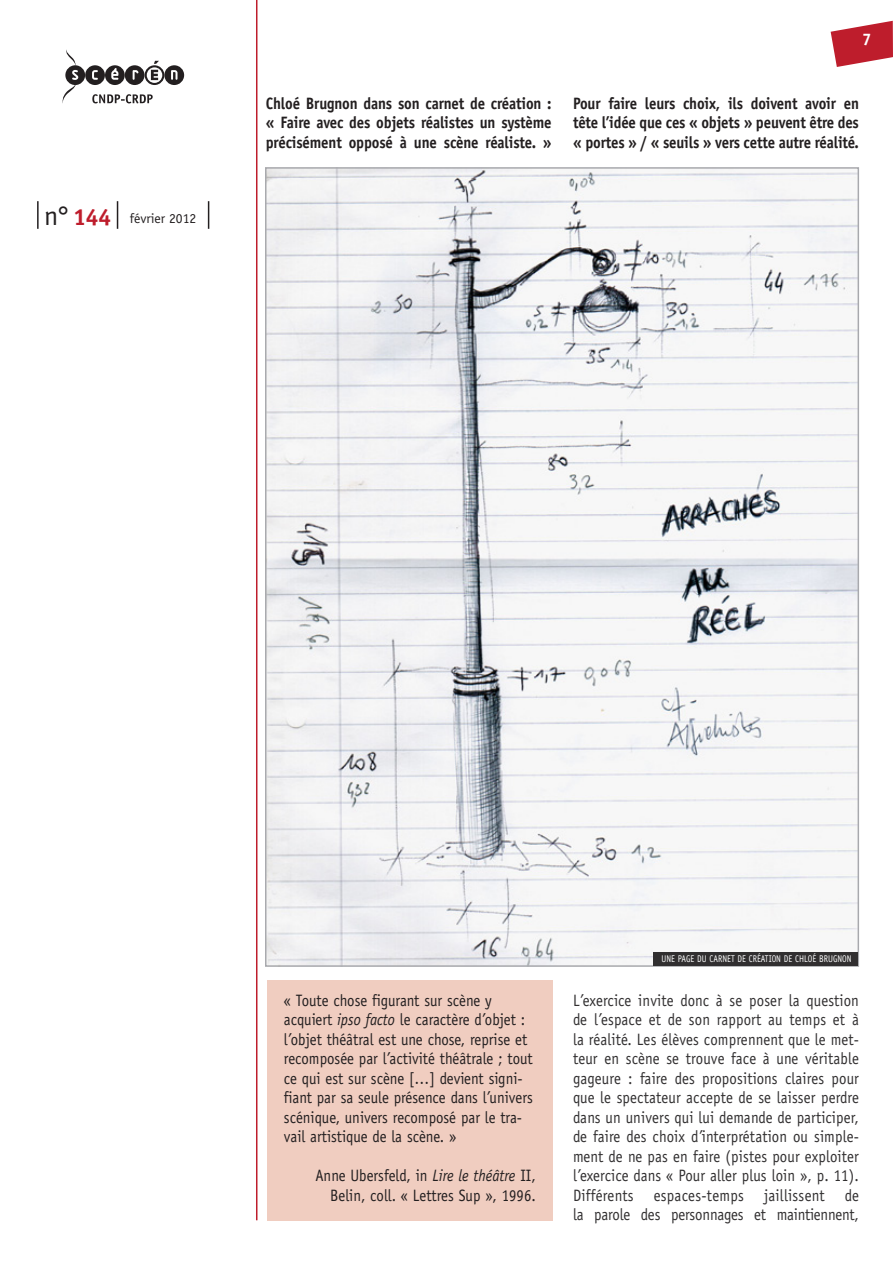
<style>
.page{position:relative;width:893px;height:1263px;background:#fff}
.page>*{position:absolute;margin:0;border:0;box-sizing:border-box;transform-origin:0 0}
.t1{font:700 16.8px "Officina Sans Std";color:#fff}
.txt_usuel{font:16.5px/19.5px "Officina Sans Std";letter-spacing:.01em;color:#312f30;text-align:justify;scale:.9 1}
.ENCADRE{font:16.5px/19.5px "Officina Sans Std";color:#231f20;scale:.9 1}
.titre_4{font:700 16.5px/19.5px "Officina Sans Std";letter-spacing:-.01em;color:#231f20;text-align:justify;scale:.9 1}
.t2{font:13.65px "Officina Sans Std";color:#231f20}
.Credits{font:9.75px "Officina Sans Std";letter-spacing:.005em;color:#fff;scale:.85 1}
.s1{font-size:27.3px}
.s2{font-weight:700;font-size:23.4px;color:#be1d2c}
.s3{font-style:italic}
</style>
<div class="page">
<hr style="left:256px;top:0;width:1px;height:1220px;background:#be1d2c">
<img style="left:267px;top:169px;width:590px;height:796px">
<svg style="left:831px;top:21px;width:62px;height:46px"></svg>
<svg style="left:62px;top:49px;width:122px;height:54px"></svg>
<svg style="left:208px;top:201px;width:1px;height:28px"></svg>
<hr style="left:37px;top:201px;width:2px;height:28px;background:#231f20">
<svg style="left:117px;top:201px;width:1px;height:28px"></svg>
<div style="left:653px;top:952px;width:205px;height:13px;background:#312f30"></div>
<div style="left:267px;top:980px;width:286px;height:240px;background:#f0cdc0"></div>
<p class="t2" style="left:44px;top:210px;width:154px"><span class="s1">n°</span> <span class="s2">144</span> février 2012</p>
<p class="t1" style="left:862px;top:29px;width:11px">7</p>
<p class="titre_4" style="left:266px;top:93px;width:319px">Chloé Brugnon dans son carnet de création : « Faire avec des objets réalistes un système précisément opposé à une scène réaliste. »</p>
<p class="titre_4" style="left:573px;top:93px;width:319px">Pour faire leurs choix, ils doivent avoir en tête l’idée que ces « objets » peuvent être des « portes » / « seuils » vers cette autre réalité.</p>
<p class="ENCADRE" style="left:284px;top:990px;width:278px">« Toute chose figurant sur scène y acquiert <span class="s3">ipso facto</span> le caractère d<span class="s3">’</span>objet : l<span class="s3">’</span>objet théâtral est une chose, reprise et recomposée par l<span class="s3">’</span>activité théâtrale ; tout ce qui est sur scène […] devient signi&shy;fiant par sa seule présence dans l<span class="s3">’</span>univers scénique, univers recomposé par le tra&shy;vail artistique de la scène. »</p>
<p class="ENCADRE" style="left:315px;top:1166px;width:246px;text-align:right">Anne Ubersfeld, in <span class="s3">Lire le théâtre</span> II,<br>Belin, coll. « Lettres Sup », 1996.</p>
<p class="Credits" style="left:661px;top:953px;width:225px">UNE PAGE DU CARNET DE CRÉATION DE CHLOÉ BRUGNON</p>
<p class="txt_usuel" style="left:573px;top:990px;width:319px">L<span class="s3">’</span>exercice invite donc à se poser la question de l<span class="s3">’</span>espace et de son rapport au temps et à la réalité. Les élèves comprennent que le met&shy;teur en scène se trouve face à une véritable gageure : faire des propositions claires pour que le spectateur accepte de se laisser perdre dans un univers qui lui demande de participer, de faire des choix d<span class="s3">’</span>interprétation ou simple&shy;ment de ne pas en faire (pistes pour exploiter l<span class="s3">’</span>exercice dans « Pour aller plus loin », p. 11).</p>
<p class="txt_usuel" style="left:573px;top:1185px;width:319px">Différents espaces-temps jaillissent de la parole des personnages et maintiennent,</p>
</div>
